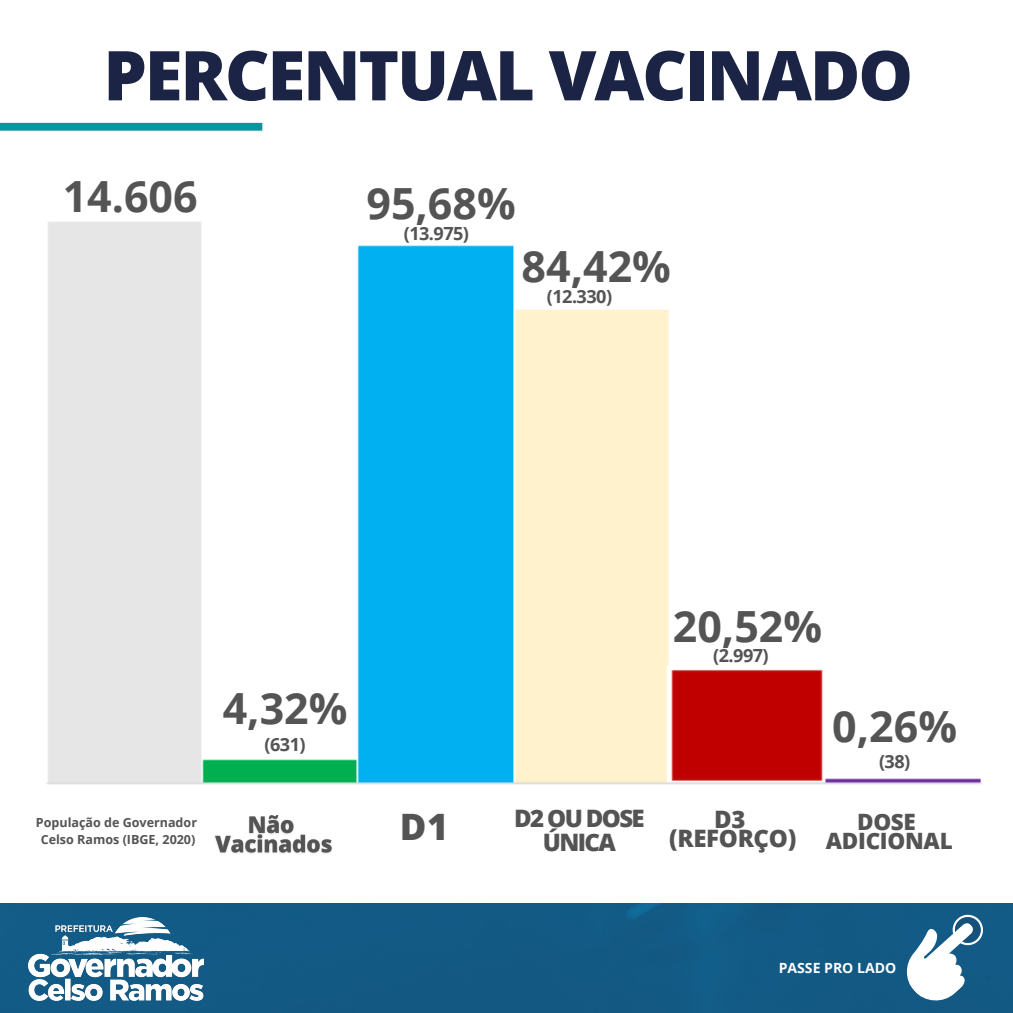
<style>
.page{position:relative;width:1013px;height:1013px;background:#fff}
.page>*{position:absolute;margin:0;border:0;box-sizing:border-box;transform-origin:0 0}
.t1{font:800 68.75px "Open Sans";letter-spacing:-.03em;color:#1c2445}
.t2{font:700 43px "Open Sans";color:#545454}
.t3{font:800 36.38px "Open Sans";color:#545454}
.t4{font:800 24px/24.4px "Open Sans";letter-spacing:-.065em;color:#545454;text-align:center}
.t5{font:800 24px "Open Sans";letter-spacing:-.01em;color:#545454}
.t6{font:800 22.5px "Open Sans";letter-spacing:-.01em;color:#545454}
.t7{font:700 18.12px "Open Sans";letter-spacing:-.03em;color:#545454}
.t8{font:700 14px "Open Sans";color:#fff}
.t9{font:700 12.5px "Open Sans";color:#545454}
</style>
<div class="page">
<div style="left:0;top:903px;width:1012px;height:109px;background:#135a84"></div>
<svg style="left:889px;top:905px;width:108px;height:107px"></svg>
<img style="left:28px;top:917px;width:176px;height:83px">
<div style="left:0;top:123px;width:262px;height:8px;background:#03989e"></div>
<img style="left:46px;top:222px;width:936px;height:563px">
<img style="left:215px;top:815px;width:117px;height:39px">
<p class="t1" style="left:103px;top:27px;width:811px">PERCENTUAL VACINADO</p>
<p class="t2" style="left:63px;top:166px;width:136px">14.606</p>
<p class="t2" style="left:366px;top:172px;width:151px">95,68%</p>
<p class="t7" style="left:404px;top:221px;width:67px">(13.975)</p>
<p class="t2" style="left:521px;top:236px;width:151px">84,42%</p>
<p class="t7" style="left:547px;top:284px;width:67px">(12.330)</p>
<p class="t9" style="left:36px;top:813px;width:163px">População de Governador</p>
<p class="t9" style="left:41px;top:830px;width:156px">Celso Ramos (IBGE, 2020)</p>
<p class="t2" style="left:223px;top:678px;width:126px">4,32%</p>
<p class="t7" style="left:264px;top:731px;width:43px">(631)</p>
<p class="t3" style="left:400px;top:801px;width:50px">D1</p>
<p class="t4" style="left:514px;top:805px;width:132px">D2 OU DOSE<br>ÚNICA</p>
<p class="t2" style="left:673px;top:596px;width:151px">20,52%</p>
<p class="t7" style="left:713px;top:643px;width:57px">(2.997)</p>
<p class="t2" style="left:832px;top:696px;width:126px">0,26%</p>
<p class="t7" style="left:879px;top:748px;width:33px">(38)</p>
<p class="t4" style="left:714px;top:806px;width:33px">D3</p>
<p class="t5" style="left:669px;top:821px;width:129px">(REFORÇO)</p>
<p class="t6" style="left:857px;top:806px;width:60px">DOSE</p>
<p class="t6" style="left:825px;top:825px;width:128px">ADICIONAL</p>
<p class="t8" style="left:778px;top:958px;width:119px">PASSE PRO LADO</p>
</div>
